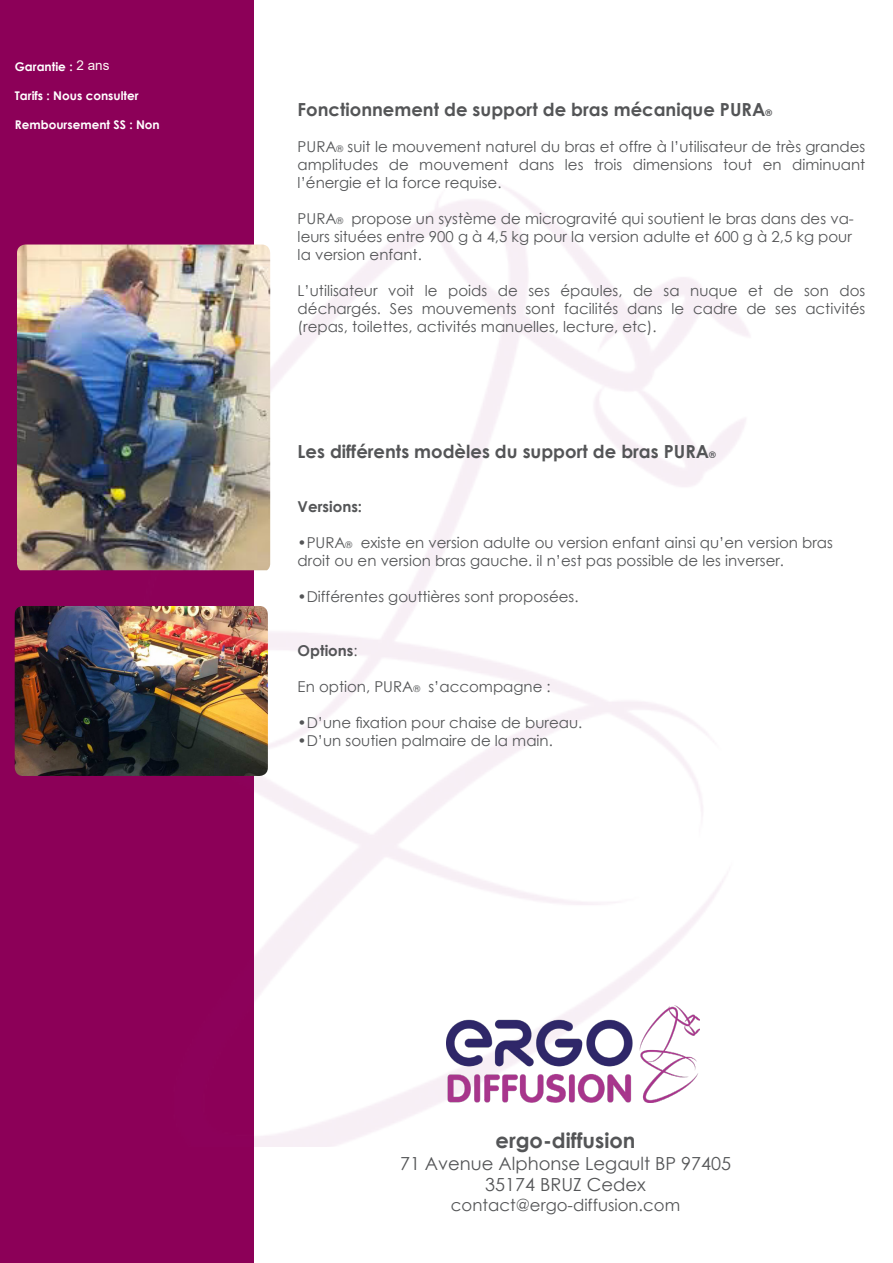
<style>
.page{position:relative;width:893px;height:1263px;background:#fff}
.page>*{position:absolute;margin:0;border:0;box-sizing:border-box;transform-origin:0 0}
.t1{font:700 21px "Century Gothic";color:#545557}
.t2{font:700 18px "Century Gothic";color:#545557}
.t3{font:18px/21.6px "Century Gothic";color:#545557;text-align:center}
.t4{font:16.5px "Century Gothic";color:#545557}
.t5{font:15px/18px "Century Gothic";color:#545557}
.t6{font:700 15px "Century Gothic";color:#545557}
.t7{font:13.5px "Arial";color:#fef7f4}
.t8{font:700 12px "Century Gothic";color:#fff}
.s1{font-size:9px}
.s2{font-weight:400}
</style>
<div class="page">
<div style="left:0;top:0;width:253px;height:1263px;background:#8c0058"></div>
<img style="left:97px;top:148px;width:653px;height:998px">
<img style="left:446px;top:1005px;width:254px;height:97px">
<img style="left:17px;top:244px;width:253px;height:326px">
<img style="left:15px;top:606px;width:253px;height:170px">
<p class="t7" style="left:77px;top:56px;width:35px">2 ans</p>
<p class="t8" style="left:15px;top:58px;width:59px">Garantie :</p>
<p class="t8" style="left:15px;top:86px;width:125px">Tarifs : Nous consulter</p>
<p class="t8" style="left:15px;top:115px;width:146px">Remboursement SS : Non</p>
<p class="t2" style="left:298px;top:95px;width:476px">Fonctionnement de support de bras mécanique PURA<span class="s1">®</span></p>
<p class="t5" style="left:298px;top:137px;width:569px">PURA<span class="s1">®</span> suit le mouvement naturel du bras et offre à l’utilisateur de très grandes amplitudes de mouvement dans les trois dimensions tout en diminuant</p>
<p class="t5" style="left:298px;top:173px;width:205px">l’énergie et la force requise.</p>
<p class="t5" style="left:298px;top:209px;width:558px">PURA<span class="s1">®</span> propose un système de microgravité qui soutient le bras dans des va&shy;leurs situées entre 900 g à 4,5 kg pour la version adulte et 600 g à 2,5 kg pour la version enfant.</p>
<p class="t5" style="left:298px;top:281px;width:569px">L’utilisateur voit le poids de ses épaules, de sa nuque et de son dos</p>
<p class="t5" style="left:298px;top:299px;width:569px">déchargés. Ses mouvements sont facilités dans le cadre de ses activités</p>
<p class="t5" style="left:298px;top:317px;width:360px">(repas, toilettes, activités manuelles, lecture, etc).</p>
<p class="t2" style="left:298px;top:437px;width:420px">Les différents modèles du support de bras PURA<span class="s1">®</span></p>
<p class="t6" style="left:298px;top:495px;width:66px">Versions:</p>
<p class="t5" style="left:298px;top:533px;width:537px">•PURA<span class="s1">®</span> existe en version adulte ou version enfant ainsi qu’en version bras droit ou en version bras gauche. il n’est pas possible de les inverser.</p>
<p class="t5" style="left:298px;top:587px;width:282px">•Différentes gouttières sont proposées.</p>
<p class="t6" style="left:298px;top:639px;width:61px">Options<span class="s2">:</span></p>
<p class="t5" style="left:298px;top:677px;width:255px">En option, PURA<span class="s1">®</span> s’accompagne :</p>
<p class="t5" style="left:298px;top:713px;width:286px">•D’une fixation pour chaise de bureau.</p>
<p class="t5" style="left:298px;top:731px;width:257px">•D’un soutien palmaire de la main.</p>
<h1 class="t1" style="left:496px;top:1124px;width:141px">ergo-diffusion</h1>
<p class="t3" style="left:400px;top:1152px;width:333px">71 Avenue Alphonse Legault BP 97405<br>35174 BRUZ Cedex</p>
<p class="t4" style="left:451px;top:1193px;width:231px">contact@ergo-diffusion.com</p>
</div>
